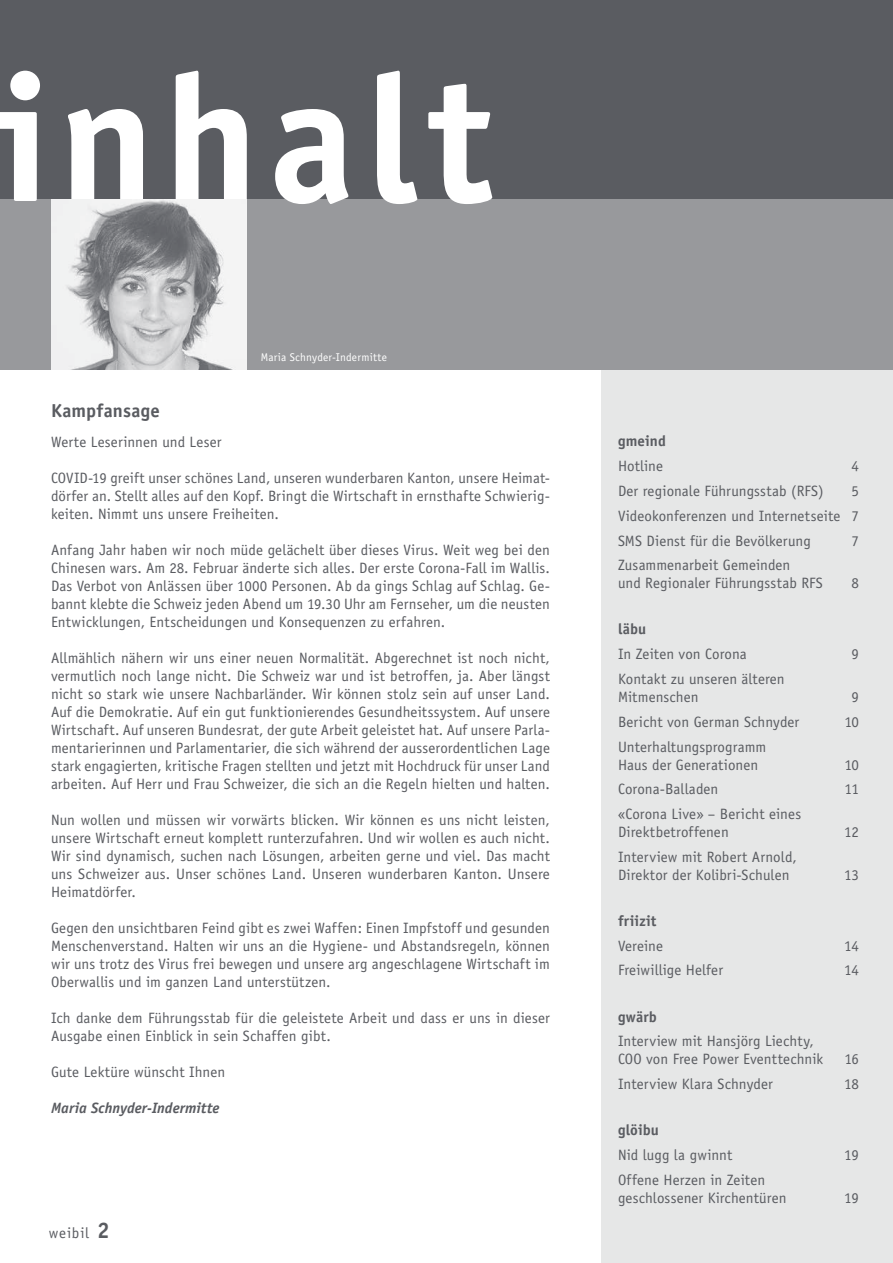
<style>
.page{position:relative;width:893px;height:1263px;background:#fff}
.page>*{position:absolute;margin:0;border:0;box-sizing:border-box;transform-origin:0 0}
.t1{font:700 180px "Officina Sans";letter-spacing:.04em;color:#fff}
.t2{font:700 18.75px "Officina Sans";letter-spacing:.015em;color:#5a5c61}
.t3{font:15px/18px "Officina Sans";letter-spacing:.005em;color:#5a5c61}
.t4{font:700 15px "Officina Sans";letter-spacing:.01em;color:#5a5c61}
.t5{font:italic 700 15px "Officina Sans";letter-spacing:-.005em;color:#5a5c61}
.t6{font:11.25px "Officina Sans";letter-spacing:.015em;color:#fff}
.s1{font-weight:700;font-size:22.5px}
</style>
<div class="page">
<div style="left:0;top:0;width:893px;height:370px;background:#5a5c61"></div>
<div style="left:0;top:200px;width:893px;height:170px;background:#98999c"></div>
<hr style="left:892px;top:200px;width:1px;height:170px;background:#fff">
<div style="left:601px;top:370px;width:292px;height:893px;background:#e6e7e7"></div>
<img style="left:51px;top:200px;width:196px;height:170px">
<h1 class="t1" style="left:-5px;top:27px;width:499px">inhalt</h1>
<p class="t2" style="left:51px;top:399px;width:110px">Kampfansage</p>
<p class="t6" style="left:261px;top:351px;width:128px">Maria Schnyder-Indermitte</p>
<p class="t3" style="left:51px;top:432px;width:172px">Werte Leserinnen und Leser</p>
<p class="t3" style="left:51px;top:468px;width:500px;text-align:justify">COVID-19 greift unser schönes Land, unseren wunderbaren Kanton, unsere Heimat&shy;dörfer an. Stellt alles auf den Kopf. Bringt die Wirtschaft in ernsthafte Schwierig&shy;keiten. Nimmt uns unsere Freiheiten.</p>
<p class="t3" style="left:51px;top:540px;width:500px;text-align:justify">Anfang Jahr haben wir noch müde gelächelt über dieses Virus. Weit weg bei den Chinesen wars. Am 28. Februar änderte sich alles. Der erste Corona-Fall im Wallis.<br>Das Verbot von Anlässen über 1000 Personen. Ab da gings Schlag auf Schlag. Ge&shy;bannt klebte die Schweiz jeden Abend um 19.30 Uhr am Fernseher, um die neusten Entwicklungen, Entscheidungen und Konsequenzen zu erfahren.</p>
<p class="t3" style="left:51px;top:648px;width:500px;text-align:justify">Allmählich nähern wir uns einer neuen Normalität. Abgerechnet ist noch nicht, vermutlich noch lange nicht. Die Schweiz war und ist betroffen, ja. Aber längst nicht so stark wie unsere Nachbarländer. Wir können stolz sein auf unser Land.<br>Auf die Demokratie. Auf ein gut funktionierendes Gesundheitssystem. Auf unsere Wirtschaft. Auf unseren Bundesrat, der gute Arbeit geleistet hat. Auf unsere Parla&shy;mentarierinnen und Parlamentarier, die sich während der ausserordentlichen Lage stark engagierten, kritische Fragen stellten und jetzt mit Hochdruck für unser Land arbeiten. Auf Herr und Frau Schweizer, die sich an die Regeln hielten und halten.</p>
<p class="t3" style="left:51px;top:810px;width:500px;text-align:justify">Nun wollen und müssen wir vorwärts blicken. Wir können es uns nicht leisten, unsere Wirtschaft erneut komplett runterzufahren. Und wir wollen es auch nicht.<br>Wir sind dynamisch, suchen nach Lösungen, arbeiten gerne und viel. Das macht uns Schweizer aus. Unser schönes Land. Unseren wunderbaren Kanton. Unsere Heimatdörfer.</p>
<p class="t3" style="left:51px;top:918px;width:500px;text-align:justify">Gegen den unsichtbaren Feind gibt es zwei Waffen: Einen Impfstoff und gesunden Menschenverstand. Halten wir uns an die Hygiene- und Abstandsregeln, können wir uns trotz des Virus frei bewegen und unsere arg angeschlagene Wirtschaft im Oberwallis und im ganzen Land unterstützen.</p>
<p class="t3" style="left:51px;top:1008px;width:500px">Ich danke dem Führungsstab für die geleistete Arbeit und dass er uns in dieser<br>Ausgabe einen Einblick in sein Schaffen gibt.</p>
<p class="t3" style="left:51px;top:1062px;width:176px">Gute Lektüre wünscht Ihnen</p>
<p class="t5" style="left:51px;top:1098px;width:170px">Maria Schnyder-Indermitte</p>
<p class="t3" style="left:49px;top:1224px;width:62px">weibil <span class="s1">2</span></p>
<p class="t4" style="left:618px;top:432px;width:49px">gmeind</p>
<p class="t3" style="left:618px;top:457px;width:47px">Hotline</p>
<p class="t3" style="left:851px;top:457px;width:9px">4</p>
<p class="t3" style="left:618px;top:482px;width:207px">Der regionale Führungsstab (RFS)</p>
<p class="t3" style="left:618px;top:478px;width:242px;line-height:24.8px;text-align:justify;text-indent:233px">5<br>Videokonferenzen und Internetseite 7<br>SMS Dienst für die Bevölkerung</p>
<p class="t3" style="left:851px;top:531px;width:9px">7</p>
<p class="t3" style="left:618px;top:556px;width:206px">Zusammenarbeit Gemeinden<br>und Regionaler Führungsstab RFS</p>
<p class="t3" style="left:851px;top:574px;width:9px">8</p>
<p class="t4" style="left:618px;top:620px;width:30px">läbu</p>
<p class="t3" style="left:618px;top:645px;width:130px">In Zeiten von Corona</p>
<p class="t3" style="left:851px;top:645px;width:9px">9</p>
<p class="t3" style="left:618px;top:670px;width:168px">Kontakt zu unseren älteren<br>Mitmenschen</p>
<p class="t3" style="left:851px;top:688px;width:9px">9</p>
<p class="t3" style="left:618px;top:713px;width:183px">Bericht von German Schnyder</p>
<p class="t3" style="left:844px;top:713px;width:16px">10</p>
<p class="t3" style="left:618px;top:737px;width:150px">Unterhaltungsprogramm<br>Haus der Generationen</p>
<p class="t3" style="left:844px;top:755px;width:16px">10</p>
<p class="t3" style="left:618px;top:780px;width:102px">Corona-Balladen</p>
<p class="t3" style="left:845px;top:780px;width:16px">11</p>
<p class="t3" style="left:618px;top:805px;width:185px">«Corona Live» – Bericht eines<br>Direktbetroffenen</p>
<p class="t3" style="left:844px;top:823px;width:16px">12</p>
<p class="t3" style="left:618px;top:848px;width:180px">Interview mit Robert Arnold,<br>Direktor der Kolibri-Schulen</p>
<p class="t3" style="left:844px;top:866px;width:16px">13</p>
<p class="t4" style="left:618px;top:911px;width:40px">friizit</p>
<p class="t3" style="left:618px;top:937px;width:47px">Vereine</p>
<p class="t3" style="left:844px;top:937px;width:16px">14</p>
<p class="t3" style="left:618px;top:961px;width:107px">Freiwillige Helfer</p>
<p class="t3" style="left:844px;top:961px;width:16px">14</p>
<p class="t4" style="left:618px;top:1007px;width:40px">gwärb</p>
<p class="t3" style="left:618px;top:1032px;width:207px">Interview mit Hansjörg Liechty,<br>COO von Free Power Eventtechnik</p>
<p class="t3" style="left:844px;top:1050px;width:16px">16</p>
<p class="t3" style="left:618px;top:1075px;width:156px">Interview Klara Schnyder</p>
<p class="t3" style="left:844px;top:1075px;width:16px">18</p>
<p class="t4" style="left:618px;top:1121px;width:42px">glöibu</p>
<p class="t3" style="left:618px;top:1146px;width:116px">Nid lugg la gwinnt</p>
<p class="t3" style="left:844px;top:1146px;width:16px">19</p>
<p class="t3" style="left:618px;top:1170px;width:170px">Offene Herzen in Zeiten geschlossener Kirchentüren</p>
<p class="t3" style="left:844px;top:1188px;width:16px">19</p>
</div>
